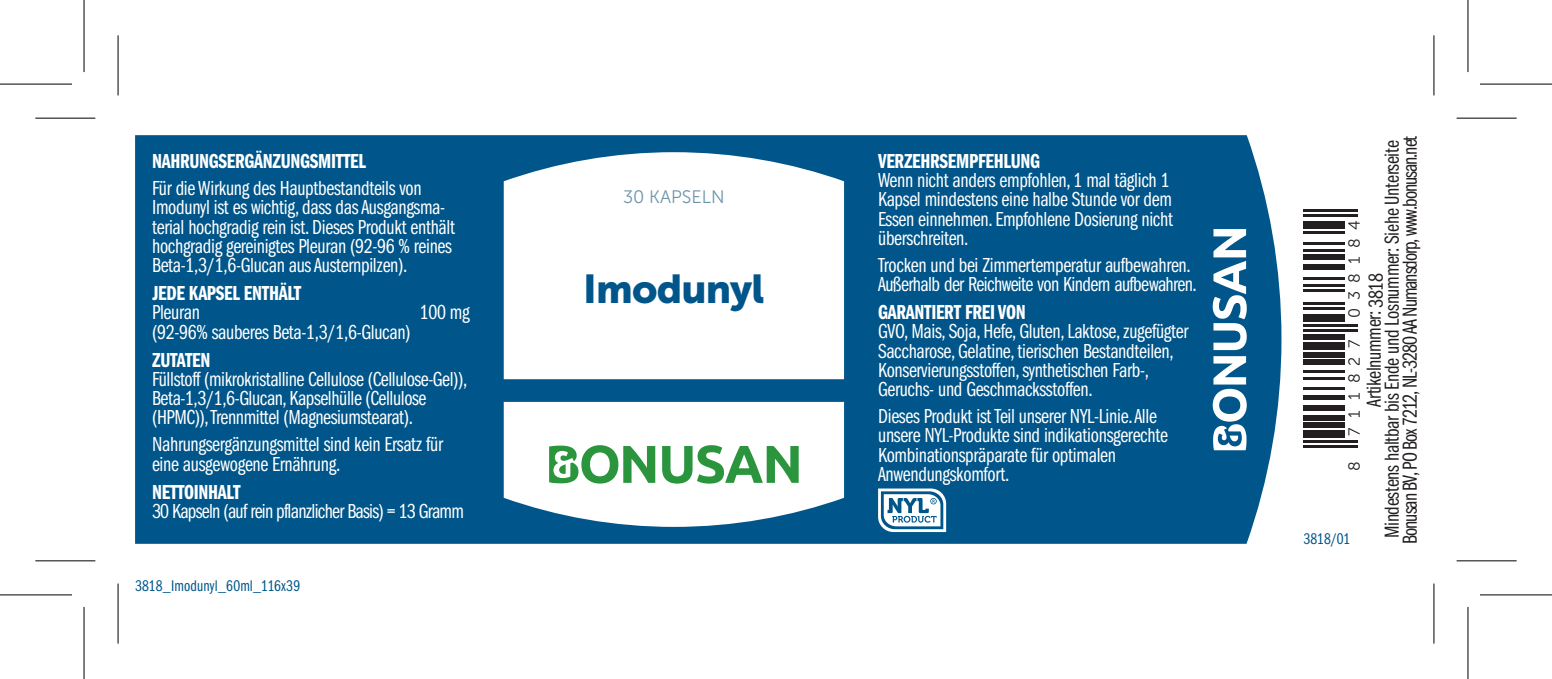
<style>
.page{position:relative;width:1552px;height:679px;background:#fff}
.page>*{position:absolute;margin:0;border:0;box-sizing:border-box;transform-origin:0 0}
.t1{font:40px "Museo Sans 900";letter-spacing:-.02em;color:#00568a}
.t2{font:20.8px/19.2px "Franklin Gothic Book Cmpr";letter-spacing:-.015em;color:#fff}
.t3{font:20.8px/18px "Franklin Gothic Book Cmpr";letter-spacing:-.015em;color:#231f20;text-align:center}
.t4{font:20.8px "Franklin Gothic Demi Cmpr";letter-spacing:-.015em;color:#fff}
.t5{font:20.8px "Franklin Gothic Book Cmpr";letter-spacing:-.035em;color:#fff}
.t6{font:18px "Museo Sans 300";color:#6e94ab}
.t7{font:16px "Franklin Gothic Book Cmpr";letter-spacing:.005em;color:#00568a}
.t8{font:16px "Museo Sans 300";letter-spacing:.555em;color:#231f20}
.s1{color:#fff}
</style>
<div class="page">
<div style="left:135px;top:135px;width:1146px;height:408px;background:#00568a"></div>
<svg style="left:1212px;top:229px;width:34px;height:121px"></svg>
<svg style="left:1212px;top:356px;width:34px;height:94px"></svg>
<svg style="left:504px;top:401px;width:340px;height:125px"></svg>
<svg style="left:504px;top:152px;width:340px;height:227px"></svg>
<svg style="left:662px;top:445px;width:136px;height:38px"></svg>
<svg style="left:549px;top:445px;width:106px;height:38px"></svg>
<svg style="left:878px;top:488px;width:68px;height:43px"></svg>
<hr style="left:1303px;top:445px;width:54px;height:2px;background:#231f20">
<hr style="left:1303px;top:440px;width:54px;height:2px;background:#231f20">
<div style="left:1303px;top:430px;width:42px;height:7px;background:#231f20"></div>
<div style="left:1303px;top:422px;width:42px;height:5px;background:#231f20"></div>
<div style="left:1303px;top:415px;width:42px;height:5px;background:#231f20"></div>
<div style="left:1303px;top:405px;width:42px;height:5px;background:#231f20"></div>
<hr style="left:1303px;top:395px;width:42px;height:4px;background:#231f20">
<hr style="left:1303px;top:387px;width:42px;height:2px;background:#231f20">
<hr style="left:1303px;top:377px;width:42px;height:2px;background:#231f20">
<hr style="left:1303px;top:369px;width:42px;height:3px;background:#231f20">
<div style="left:1303px;top:359px;width:42px;height:6px;background:#231f20"></div>
<div style="left:1303px;top:352px;width:42px;height:5px;background:#231f20"></div>
<div style="left:1303px;top:342px;width:42px;height:8px;background:#231f20"></div>
<div style="left:1303px;top:334px;width:42px;height:6px;background:#231f20"></div>
<hr style="left:1303px;top:329px;width:54px;height:3px;background:#231f20">
<hr style="left:1303px;top:324px;width:54px;height:3px;background:#231f20">
<div style="left:1303px;top:314px;width:42px;height:8px;background:#231f20"></div>
<hr style="left:1303px;top:307px;width:42px;height:2px;background:#231f20">
<hr style="left:1303px;top:302px;width:42px;height:2px;background:#231f20">
<hr style="left:1303px;top:289px;width:42px;height:3px;background:#231f20">
<hr style="left:1303px;top:284px;width:42px;height:3px;background:#231f20">
<hr style="left:1303px;top:277px;width:42px;height:2px;background:#231f20">
<div style="left:1303px;top:264px;width:42px;height:5px;background:#231f20"></div>
<div style="left:1303px;top:254px;width:42px;height:5px;background:#231f20"></div>
<hr style="left:1303px;top:249px;width:42px;height:2px;background:#231f20">
<hr style="left:1303px;top:242px;width:42px;height:2px;background:#231f20">
<hr style="left:1303px;top:231px;width:42px;height:3px;background:#231f20">
<div style="left:1303px;top:221px;width:42px;height:8px;background:#231f20"></div>
<hr style="left:1303px;top:214px;width:54px;height:2px;background:#231f20">
<hr style="left:1303px;top:209px;width:54px;height:2px;background:#231f20">
<svg style="left:35px;top:561px;width:60px;height:1px"></svg>
<svg style="left:1456px;top:561px;width:60px;height:1px"></svg>
<svg style="left:1434px;top:35px;width:1px;height:60px"></svg>
<svg style="left:1434px;top:583px;width:1px;height:60px"></svg>
<hr style="left:35px;top:117px;width:60px;height:2px;background:#000">
<hr style="left:1456px;top:117px;width:60px;height:2px;background:#000">
<hr style="left:35px;top:560px;width:60px;height:1px;background:#000">
<hr style="left:1456px;top:560px;width:60px;height:1px;background:#000">
<hr style="left:117px;top:35px;width:2px;height:60px;background:#000">
<hr style="left:117px;top:583px;width:2px;height:60px;background:#000">
<hr style="left:1433px;top:35px;width:1px;height:60px;background:#000">
<hr style="left:1433px;top:583px;width:1px;height:60px;background:#000">
<svg style="left:0;top:595px;width:72px;height:1px"></svg>
<svg style="left:1480px;top:595px;width:71px;height:1px"></svg>
<svg style="left:1468px;top:0;width:1px;height:72px"></svg>
<svg style="left:1468px;top:607px;width:1px;height:71px"></svg>
<hr style="left:0;top:83px;width:72px;height:2px;background:#000">
<hr style="left:1479px;top:83px;width:72px;height:2px;background:#000">
<hr style="left:0;top:594px;width:72px;height:1px;background:#000">
<hr style="left:1479px;top:594px;width:72px;height:1px;background:#000">
<hr style="left:83px;top:0;width:2px;height:72px;background:#000">
<hr style="left:83px;top:606px;width:2px;height:72px;background:#000">
<hr style="left:1467px;top:0;width:1px;height:72px;background:#000">
<hr style="left:1467px;top:606px;width:1px;height:72px;background:#000">
<p class="t4" style="left:152px;top:149px;width:215px">NAHRUNGSERGÄNZUNGSMITTEL</p>
<p class="t2" style="left:152px;top:179px;width:304px">Für die Wirkung des Hauptbestandteils von Imodunyl ist es wichtig, dass das Ausgangsma&shy;terial hochgradig rein ist. Dieses Produkt enthält hochgradig gereinigtes Pleuran (92-96 % reines Beta-1,3/1,6-Glucan aus Austernpilzen).</p>
<p class="t4" style="left:152px;top:281px;width:151px">JEDE KAPSEL ENTHÄLT</p>
<p class="t2" style="left:152px;top:303px;width:49px">Pleuran</p>
<p class="t2" style="left:420px;top:303px;width:51px">100 mg</p>
<p class="t2" style="left:152px;top:322px;width:260px">(92-96% sauberes Beta-1,3/1,6-Glucan)</p>
<p class="t4" style="left:152px;top:348px;width:60px">ZUTATEN</p>
<p class="t2" style="left:152px;top:369px;width:317px">Füllstoff (mikrokristalline Cellulose (Cellulose-Gel)),<br>Beta-1,3/1,6-Glucan, Kapselhülle (Cellulose (HPMC)), Trennmittel (Magnesiumstearat).</p>
<p class="t2" style="left:152px;top:435px;width:292px">Nahrungsergänzungsmittel sind kein Ersatz für eine ausgewogene Ernährung.</p>
<p class="t4" style="left:152px;top:480px;width:90px">NETTOINHALT</p>
<p class="t5" style="left:152px;top:499px;width:313px">30 Kapseln (auf rein pflanzlicher Basis) = 13 Gramm</p>
<p class="t7" style="left:135px;top:576px;width:166px">3818_Imodunyl_60ml_116x39</p>
<p class="t6" style="left:623px;top:187px;width:103px">30 KAPSELN</p>
<h1 class="t1" style="left:583px;top:266px;width:183px">Imodunyl</h1>
<p class="t4" style="left:878px;top:149px;width:164px">VERZEHRSEMPFEHLUNG</p>
<p class="t2" style="left:878px;top:171px;width:296px">Wenn nicht anders empfohlen, 1 mal täglich 1<br>Kapsel mindestens eine halbe Stunde vor dem Essen einnehmen. Empfohlene Dosierung nicht überschreiten.</p>
<p class="t2" style="left:878px;top:256px;width:320px">Trocken und bei Zimmertemperatur aufbewahren.<br>Außerhalb der Reichweite von Kindern aufbewahren.</p>
<p class="t4" style="left:878px;top:301px;width:149px">GARANTIERT FREI VON</p>
<p class="t2" style="left:878px;top:322px;width:312px">GVO, Mais, Soja, Hefe, Gluten, Laktose, zugefügter Saccharose, Gelatine, tierischen Bestandteilen, Konservierungsstoffen, synthetischen Farb-, Geruchs- und Geschmacksstoffen.</p>
<p class="t2" style="left:878px;top:407px;width:291px">Dieses Produkt ist Teil unserer NYL-Linie. Alle unsere NYL-Produkte sind indikationsgerechte Kombinationspräparate für optimalen Anwendungskomfort.</p>
<p class="t3" style="left:1365px;top:543px;width:409px;rotate:-90deg">Artikelnummer: <span class="s1">0000<br></span>Mindestens haltbar bis Ende und Losnummer: Siehe Unterseite<br>Bonusan BV, PO Box 7212, NL-3280 AA Numansdorp, www.bonusan.net</p>
<p class="t8" style="left:1345px;top:318px;width:99px;rotate:-90deg">038184</p>
<p class="t3" style="left:1367px;top:308px;width:36px;rotate:-90deg">3818</p>
<p class="t8" style="left:1345px;top:435px;width:98px;rotate:-90deg">711827</p>
<p class="t8" style="left:1345px;top:470px;width:11px;rotate:-90deg">8</p>
<p class="t7" style="left:1303px;top:529px;width:48px">3818/01</p>
</div>
